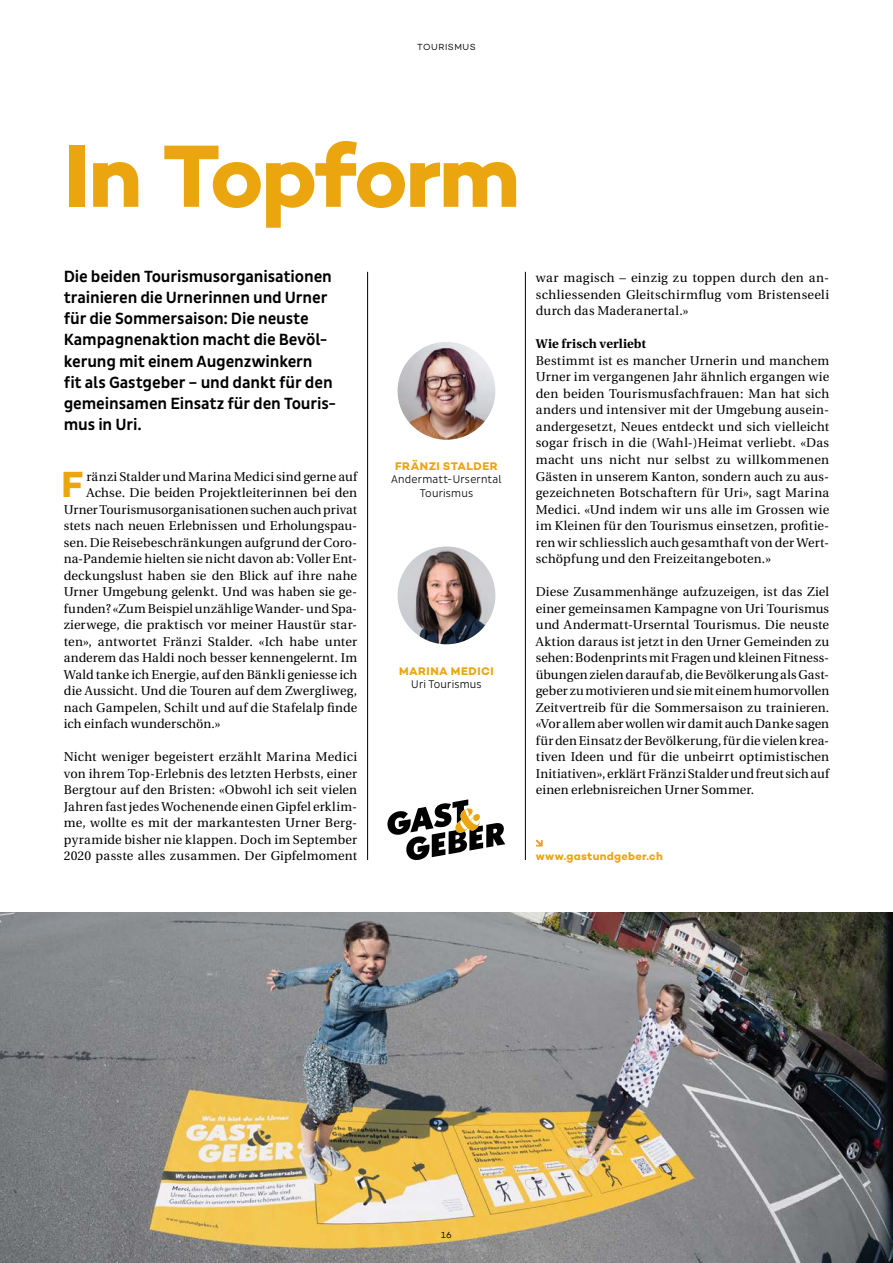
<style>
.page{position:relative;width:893px;height:1263px;background:#fff}
.page>*{position:absolute;margin:0;border:0;box-sizing:border-box;transform-origin:0 0}
.t1{font:700 90px "Campton";letter-spacing:-.03em;color:#eba60f}
.t2{font:700 37.05px "Campton";color:#eba60f}
.t3{font:500 16.5px/21px "Pluto Sans Cond";letter-spacing:-.01em;color:#000}
.t4{font:12.75px/16.5px "Utopia";letter-spacing:.01em;color:#000}
.t5{font:700 12.75px "Utopia";letter-spacing:.01em;color:#000}
.t6{font:700 11.25px "Campton";letter-spacing:.035em;color:#eba60f}
.t7{font:300 11.25px/13.5px "Pluto Sans Cond";letter-spacing:.015em;color:#000;text-align:center}
.t8{font:9px "Campton";letter-spacing:.055em;color:#000}
</style>
<div class="page">
<img style="left:398px;top:546px;width:97px;height:98px;border-radius:49px">
<img style="left:398px;top:342px;width:97px;height:98px;border-radius:49px">
<hr style="left:525px;top:272px;width:1px;height:588px;background:#000">
<hr style="left:367px;top:272px;width:1px;height:588px;background:#000">
<svg style="left:387px;top:799px;width:118px;height:61px"></svg>
<svg style="left:535px;top:839px;width:8px;height:8px"></svg>
<img style="left:0;top:912px;width:893px;height:351px">
<p class="t8" style="left:417px;top:41px;width:60px">TOURISMUS</p>
<h1 class="t1" style="left:64px;top:119px;width:458px">In Topform</h1>
<p class="t3" style="left:64px;top:267px;width:274px">Die beiden Tourismusorganisationen trainieren die Urnerinnen und Urner für die Sommersaison: Die neuste<br>Kampagnenaktion macht die Bevöl&shy;kerung mit einem Augenzwinkern<br>fit als Gastgeber – und dankt für den gemeinsamen Einsatz für den Touris&shy;mus in Uri.</p>
<h2 class="t2" style="left:62px;top:461px;width:23px">F</h2>
<p class="t4" style="left:86px;top:468px;width:272px">ränzi Stalder und Marina Medici sind gerne auf</p>
<p class="t4" style="left:86px;top:485px;width:272px">Achse. Die beiden Projektleiterinnen bei den</p>
<p class="t4" style="left:64px;top:501px;width:295px">Urner Tourismusorganisationen suchen auch privat</p>
<p class="t4" style="left:64px;top:518px;width:295px">stets nach neuen Erlebnissen und Erholungspau-</p>
<p class="t4" style="left:64px;top:534px;width:295px">sen. Die Reisebeschränkungen aufgrund der Coro-</p>
<p class="t4" style="left:64px;top:551px;width:295px">na-Pandemie hielten sie nicht davon ab: Voller Ent-</p>
<p class="t4" style="left:64px;top:567px;width:295px">deckungslust haben sie den Blick auf ihre nahe</p>
<p class="t4" style="left:64px;top:584px;width:295px">Urner Umgebung gelenkt. Und was haben sie ge-</p>
<p class="t4" style="left:64px;top:600px;width:295px">funden? «Zum Beispiel unzählige Wander- und Spa-</p>
<p class="t4" style="left:64px;top:617px;width:295px">zierwege, die praktisch vor meiner Haustür star-</p>
<p class="t4" style="left:64px;top:633px;width:295px">ten», antwortet Fränzi Stalder. «Ich habe unter</p>
<p class="t4" style="left:64px;top:650px;width:295px">anderem das Haldi noch besser kennengelernt. Im</p>
<p class="t4" style="left:64px;top:666px;width:295px">Wald tanke ich Energie, auf den Bänkli geniesse ich</p>
<p class="t4" style="left:64px;top:683px;width:295px">die Aussicht. Und die Touren auf dem Zwergliweg,</p>
<p class="t4" style="left:64px;top:699px;width:295px">nach Gampelen, Schilt und auf die Stafelalp finde</p>
<p class="t4" style="left:64px;top:716px;width:158px">ich einfach wunderschön.»</p>
<p class="t4" style="left:64px;top:749px;width:295px">Nicht weniger begeistert erzählt Marina Medici von ihrem Top-Erlebnis des letzten Herbsts, einer Bergtour auf den Bristen: «Obwohl ich seit vielen Jahren fast jedes Wochenende einen Gipfel erklim&shy;me, wollte es mit der markantesten Urner Berg&shy;pyramide bisher nie klappen. Doch im September 2020 passte alles zusammen. Der Gipfelmoment</p>
<p class="t6" style="left:395px;top:459px;width:104px">FRÄNZI STALDER</p>
<p class="t7" style="left:391px;top:473px;width:112px">Andermatt-Urserntal<br>Tourismus</p>
<p class="t6" style="left:399px;top:663px;width:96px">MARINA MEDICI</p>
<p class="t7" style="left:411px;top:678px;width:72px">Uri Tourismus</p>
<p class="t4" style="left:536px;top:270px;width:295px;text-align:justify">war magisch – einzig zu toppen durch den an&shy;schliessenden Gleitschirmflug vom Bristenseeli durch das Maderanertal.»</p>
<p class="t5" style="left:536px;top:337px;width:112px">Wie frisch verliebt</p>
<p class="t4" style="left:536px;top:353px;width:295px;text-align:justify">Bestimmt ist es mancher Urnerin und manchem Urner im vergangenen Jahr ähnlich ergangen wie den beiden Tourismusfachfrauen: Man hat sich anders und intensiver mit der Umgebung ausein&shy;andergesetzt, Neues entdeckt und sich vielleicht sogar frisch in die (Wahl-)Heimat verliebt. «Das macht uns nicht nur selbst zu willkommenen Gästen in unserem Kanton, sondern auch zu aus&shy;gezeichneten Botschaftern für Uri», sagt Marina Medici. «Und indem wir uns alle im Grossen wie im Kleinen für den Tourismus einsetzen, profitie&shy;ren wir schliesslich auch gesamthaft von der Wert&shy;schöpfung und den Freizeitangeboten.»</p>
<p class="t4" style="left:536px;top:584px;width:295px">Diese Zusammenhänge aufzuzeigen, ist das Ziel einer gemeinsamen Kampagne von Uri Tourismus und Andermatt-Urserntal Tourismus. Die neuste Aktion daraus ist jetzt in den Urner Gemeinden zu sehen: Bodenprints mit Fragen und kleinen Fitness&shy;übungen zielen darauf ab, die Bevölkerung als Gast&shy;geber zu motivieren und sie mit einem humorvollen Zeitvertreib für die Sommersaison zu trainieren. «Vor allem aber wollen wir damit auch Danke sagen für den Einsatz der Bevölkerung, für die vielen krea&shy;tiven Ideen und für die unbeirrt optimistischen Initiativen», erklärt Fränzi Stalder und freut sich auf einen erlebnisreichen Urner Sommer.</p>
<p class="t6" style="left:536px;top:849px;width:129px">www.gastundgeber.ch</p>
<p class="t8" style="left:441px;top:1230px;width:12px">16</p>
</div>
